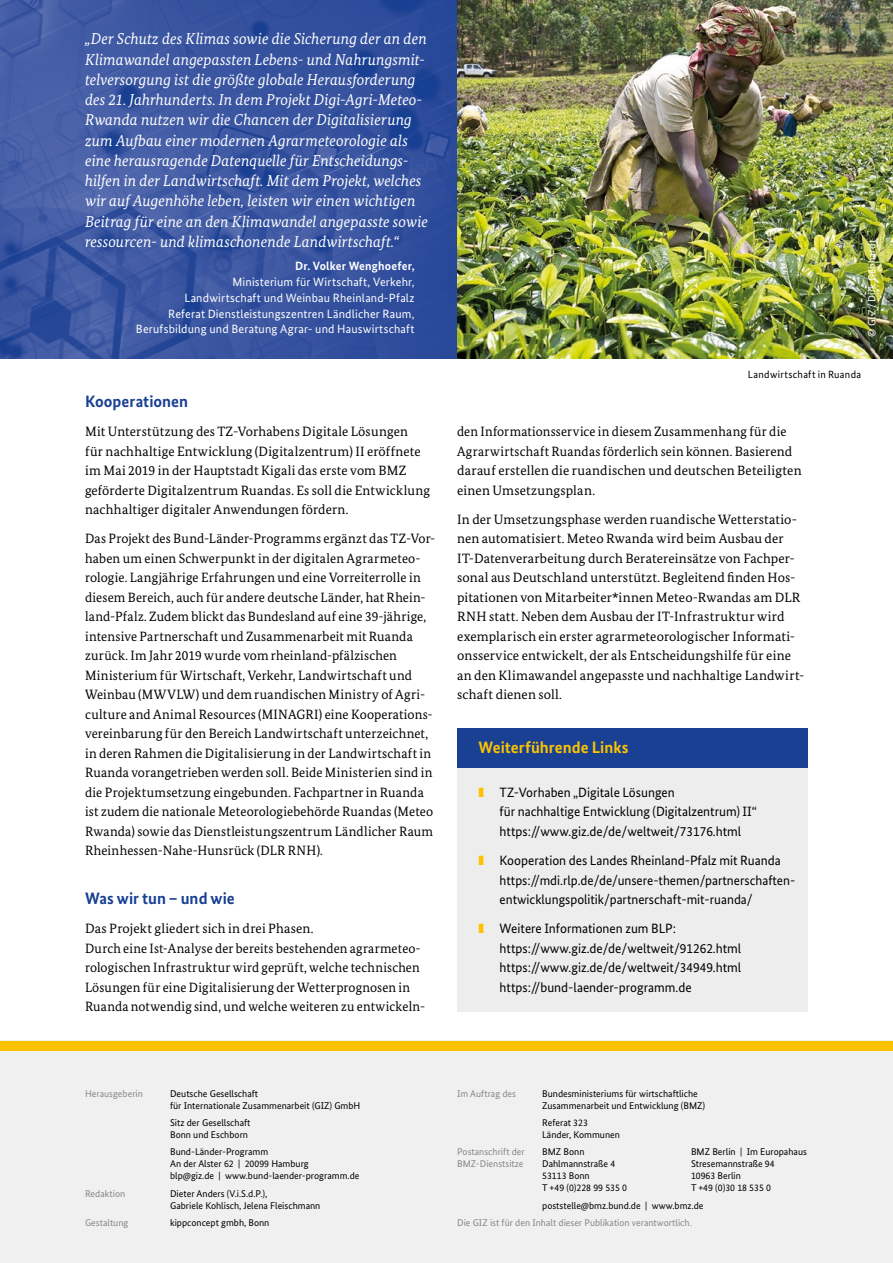
<style>
.page{position:relative;width:893px;height:1263px;background:#fff}
.page>*{position:absolute;margin:0;border:0;box-sizing:border-box;transform-origin:0 0}
.Head_zw{font:700 16.5px "Bundes Sans";color:#194093}
.Head_zw-2{font:700 16.5px "Bundes Sans";letter-spacing:.005em;color:#fdc300}
.zitat{font:italic 15.75px/20.2px "Bundes Serif";letter-spacing:.005em;color:#fff;scale:.96 1}
.lauftext{font:13.5px/19.5px "Bundes Serif";letter-spacing:.015em;color:#000}
.t1{font:13.5px/19.5px "Bundes Sans";color:#000}
.lauftext-2{font:13.5px/19.5px "Bundes Serif";letter-spacing:.015em;color:#000;scale:.96 1}
.zitat_quelle{font:12px/15.8px "Bundes Sans";letter-spacing:.015em;color:#fff;text-align:right}
.bildnachweis{font:10.5px "Bundes Sans";letter-spacing:.03em;color:#000}
.bildnachweis-2{font:10.5px "Bundes Sans";letter-spacing:.03em;color:#fff}
._03_impressum_grau{font:9.75px/12px "Bundes Sans";color:#000}
._03_impressum_grau-2{font:9.75px "Bundes Sans";color:#878787}
.s1{font-weight:700}
.s2{color:#fdc300}
</style>
<div class="page">
<img style="left:2px;top:2px;width:455px;height:356px">
<img style="left:457px;top:2px;width:434px;height:356px">
<div style="left:457px;top:729px;width:351px;height:39px;background:#194093"></div>
<div style="left:457px;top:768px;width:351px;height:243px;background:#ededed"></div>
<div style="left:0;top:1041px;width:893px;height:222px;background:#f0f0f0"></div>
<div style="left:0;top:1041px;width:893px;height:9px;background:#fdc300"></div>
<p class="zitat" style="left:85px;top:29px;width:359px">„Der Schutz des Klimas sowie die Sicherung der an den Klimawandel angepassten Lebens- und Nahrungsmit&shy;telversorgung ist die größte globale Herausforderung des 21. Jahrhunderts. In dem Projekt Digi-Agri-Meteo-Rwanda nutzen wir die Chancen der Digitalisierung zum Aufbau einer modernen Agrarmeteorologie als eine herausragende Datenquelle für Entscheidungs&shy;hilfen in der Landwirtschaft. Mit dem Projekt, welches wir auf Augenhöhe leben, leisten wir einen wichtigen Beitrag für eine an den Klimawandel angepasste sowie ressourcen- und klimaschonende Landwirtschaft.“</p>
<p class="zitat_quelle" style="left:136px;top:258px;width:280px"><span class="s1">Dr. Volker Wenghoefer,<br></span>Ministerium für Wirtschaft, Verkehr,<br>Landwirtschaft und Weinbau Rheinland-Pfalz<br>Referat Dienstleistungszentren Ländlicher Raum, Berufsbildung und Beratung Agrar- und Hauswirtschaft</p>
<p class="Head_zw" style="left:85px;top:391px;width:105px">Kooperationen</p>
<p class="lauftext" style="left:85px;top:422px;width:347px">Mit Unterstützung des TZ-Vorhabens Digitale Lösungen<br>für nachhaltige Entwicklung (Digitalzentrum) II eröffnete im Mai 2019 in der Hauptstadt Kigali das erste vom BMZ geförderte Digitalzentrum Ruandas. Es soll die Entwicklung nachhaltiger digitaler Anwendungen fördern.</p>
<p class="lauftext" style="left:85px;top:529px;width:352px">Das Projekt des Bund-Länder-Programms ergänzt das TZ-Vor&shy;haben um einen Schwerpunkt in der digitalen Agrarmeteo&shy;rologie. Langjährige Erfahrungen und eine Vorreiterrolle in diesem Bereich, auch für andere deutsche Länder, hat Rhein&shy;land-Pfalz. Zudem blickt das Bundesland auf eine 39-jährige, intensive Partnerschaft und Zusammenarbeit mit Ruanda zurück. Im Jahr 2019 wurde vom rheinland-pfälzischen Ministerium für Wirtschaft, Verkehr, Landwirtschaft und Weinbau (MWVLW) und dem ruandischen Ministry of Agri&shy;culture and Animal Resources (MINAGRI) eine Kooperations&shy;vereinbarung für den Bereich Landwirtschaft unterzeichnet, in deren Rahmen die Digitalisierung in der Landwirtschaft in Ruanda vorangetrieben werden soll. Beide Ministerien sind in die Projektumsetzung eingebunden. Fachpartner in Ruanda ist zudem die nationale Meteorologiebehörde Ruandas (Meteo Rwanda) sowie das Dienstleistungszentrum Ländlicher Raum Rheinhessen--Nahe-Hunsrück (DLR RNH).</p>
<p class="Head_zw" style="left:85px;top:888px;width:151px">Was wir tun – und wie</p>
<p class="lauftext" style="left:85px;top:919px;width:230px">Das Projekt gliedert sich in drei Phasen.</p>
<p class="lauftext-2" style="left:85px;top:938px;width:356px">Durch eine Ist-Analyse der bereits bestehenden agrarmeteo&shy;rologischen Infrastruktur wird geprüft, welche technischen Lösungen für eine Digitalisierung der Wetterprognosen in Ruanda notwendig sind, und welche weiteren zu entwickeln-</p>
<p class="bildnachweis-2" style="left:866px;top:337px;width:98px;rotate:-90deg">© GIZ /Dirk Gebhardt</p>
<p class="bildnachweis" style="left:748px;top:368px;width:115px">Landwirtschaft in Ruanda</p>
<p class="lauftext-2" style="left:457px;top:422px;width:360px">den Informationsservice in diesem Zusammenhang für die Agrarwirtschaft Ruandas förderlich sein können. Basierend darauf erstellen die ruandischen und deutschen Beteiligten einen Umsetzungsplan.</p>
<p class="lauftext" style="left:457px;top:509px;width:349px">In der Umsetzungsphase werden ruandische Wetterstatio&shy;nen automatisiert. Meteo Rwanda wird beim Ausbau der IT-Datenverarbeitung durch Beratereinsätze von Fachper&shy;sonal aus Deutschland unterstützt. Begleitend finden Hos&shy;pitationen von Mitarbeiter*innen Meteo-Rwandas am DLR RNH statt. Neben dem Ausbau der IT-Infrastruktur wird exemplarisch ein erster agrarmeteorologischer Informati&shy;onsservice entwickelt, der als Entscheidungshilfe für eine an den Klimawandel angepasste und nachhaltige Landwirt&shy;schaft dienen soll.</p>
<p class="Head_zw-2" style="left:478px;top:737px;width:152px">Weiterführende Links</p>
<p class="t1" style="left:500px;top:782px;width:259px;text-indent:-21px"><span class="s2">❚</span> TZ-Vorhaben „Digitale Lösungen<br>für nachhaltige Entwicklung (Digitalzentrum) II“ https://www.giz.de/de/weltweit/73176.html</p>
<p class="t1" style="left:500px;top:851px;width:297px;text-indent:-21px"><span class="s2">❚</span> Kooperation des Landes Rheinland-Pfalz mit Ruanda https://mdi.rlp.de/de/unsere-themen/partnerschaften&shy;entwicklungspolitik/partnerschaft-mit-ruanda/</p>
<p class="t1" style="left:500px;top:919px;width:243px;text-indent:-21px"><span class="s2">❚</span> Weitere Informationen zum BLP: https://www.giz.de/de/weltweit/91262.html https://www.giz.de/de/weltweit/34949.html https://bund-laender-programm.de</p>
<p class="_03_impressum_grau-2" style="left:85px;top:1088px;width:59px">Herausgeberin</p>
<p class="_03_impressum_grau" style="left:170px;top:1087px;width:192px">Deutsche Gesellschaft<br>für Internationale Zusammenarbeit (GIZ) GmbH</p>
<p class="_03_impressum_grau" style="left:170px;top:1117px;width:82px">Sitz der Gesellschaft<br>Bonn und Eschborn</p>
<p class="_03_impressum_grau" style="left:170px;top:1146px;width:191px">Bund-Länder-Programm<br>An der Alster 62 | 20099 Hamburg<br>blp@giz.de | www.bund-laender-programm.de</p>
<p class="_03_impressum_grau-2" style="left:85px;top:1187px;width:42px">Redaktion</p>
<p class="_03_impressum_grau" style="left:170px;top:1187px;width:152px">Dieter Anders (V.i.S.d.P.),<br>Gabriele Kohlisch, Jelena Fleischmann</p>
<p class="_03_impressum_grau-2" style="left:85px;top:1216px;width:45px">Gestaltung</p>
<p class="_03_impressum_grau" style="left:170px;top:1216px;width:101px">kippconcept gmbh, Bonn</p>
<p class="_03_impressum_grau-2" style="left:457px;top:1088px;width:60px">Im Auftrag des</p>
<p class="_03_impressum_grau" style="left:542px;top:1087px;width:164px">Bundesministeriums für wirtschaftliche<br>Zusammenarbeit und Entwicklung (BMZ)</p>
<p class="_03_impressum_grau" style="left:542px;top:1117px;width:79px">Referat 323<br>Länder, Kommunen</p>
<p class="_03_impressum_grau-2" style="left:457px;top:1146px;width:69px">Postanschrift der</p>
<p class="_03_impressum_grau" style="left:542px;top:1146px;width:44px">BMZ Bonn</p>
<p class="_03_impressum_grau" style="left:691px;top:1146px;width:117px">BMZ Berlin | Im Europahaus</p>
<p class="_03_impressum_grau-2" style="left:457px;top:1158px;width:68px">BMZ-Dienstsitze</p>
<p class="_03_impressum_grau" style="left:542px;top:1158px;width:75px">Dahlmannstraße 4</p>
<p class="_03_impressum_grau" style="left:691px;top:1158px;width:85px">Stresemannstraße 94</p>
<p class="_03_impressum_grau" style="left:542px;top:1170px;width:49px">53113 Bonn</p>
<p class="_03_impressum_grau" style="left:691px;top:1170px;width:51px">10963 Berlin</p>
<p class="_03_impressum_grau" style="left:542px;top:1182px;width:86px">T +49 (0)228 99 535 0</p>
<p class="_03_impressum_grau" style="left:691px;top:1182px;width:81px">T +49 (0)30 18 535 0</p>
<p class="_03_impressum_grau" style="left:542px;top:1199px;width:163px">poststelle@bmz.bund.de | www.bmz.de</p>
<p class="_03_impressum_grau-2" style="left:457px;top:1216px;width:236px">Die GIZ ist für den Inhalt dieser Publikation verantwortlich.</p>
</div>
